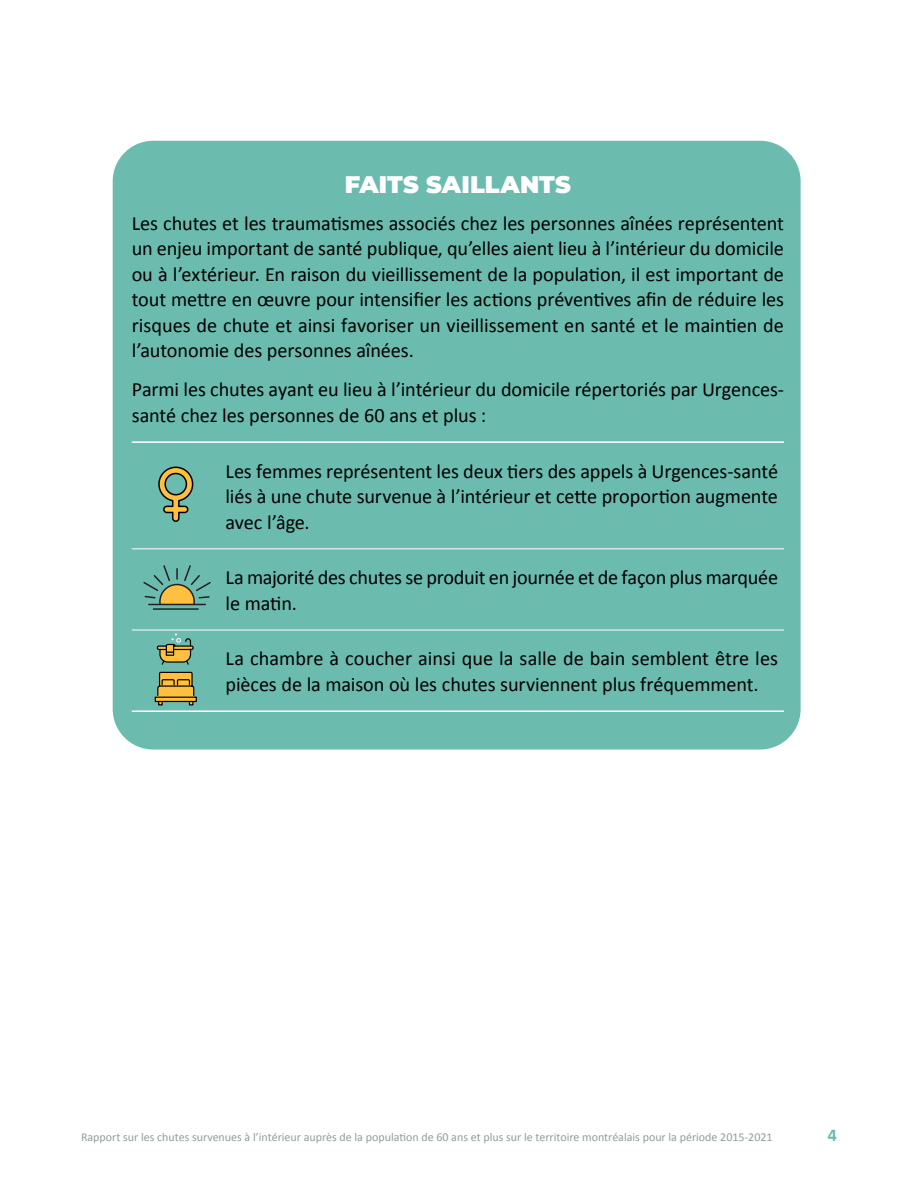
<style>
.page{position:relative;width:918px;height:1188px;background:#fff}
.page>*{position:absolute;margin:0;border:0;box-sizing:border-box;transform-origin:0 0}
.Heading_1{font:900 24px "Montserrat";letter-spacing:.01em;color:#fff}
.List_Paragraph{font:20.25px/25.5px "Calibri";letter-spacing:-.005em;color:#000}
.t1{font:700 18px "Calibri";color:#6bbbae}
.t2{font:12px "Calibri";color:#919d9d}
</style>
<div class="page">
<div style="left:113px;top:141px;width:688px;height:609px;background:#6bbbae;border-radius:40px"></div>
<hr style="left:132px;top:441px;width:652px;height:2px;background:#fff">
<hr style="left:132px;top:710px;width:652px;height:2px;background:#fff">
<hr style="left:132px;top:548px;width:652px;height:1px;background:#fff">
<hr style="left:132px;top:630px;width:652px;height:1px;background:#fff">
<svg style="left:143px;top:565px;width:68px;height:40px"></svg>
<hr style="left:153px;top:608px;width:46px;height:2px;background:#000">
<svg style="left:154px;top:633px;width:43px;height:73px"></svg>
<svg style="left:158px;top:466px;width:36px;height:56px"></svg>
<p class="Heading_1" style="left:345px;top:167px;width:228px">FAITS SAILLANTS</p>
<p class="List_Paragraph" style="left:132px;top:210px;width:654px;text-align:justify">Les chutes et les traumatismes associés chez les personnes aînées représentent un enjeu important de santé publique, qu’elles aient lieu à l’intérieur du domicile ou à l’extérieur. En raison du vieillissement de la population, il est important de tout mettre en œuvre pour intensifier les actions préventives afin de réduire les risques de chute et ainsi favoriser un vieillissement en santé et le maintien de l’autonomie des personnes aînées.</p>
<p class="List_Paragraph" style="left:132px;top:376px;width:654px">Parmi les chutes ayant eu lieu à l’intérieur du domicile répertoriés par Urgences&shy;santé chez les personnes de 60 ans et plus :</p>
<p class="List_Paragraph" style="left:226px;top:458px;width:554px;text-align:justify">Les femmes représentent les deux tiers des appels à Urgences-santé liés à une chute survenue à l’intérieur et cette proportion augmente avec l’âge.</p>
<p class="List_Paragraph" style="left:226px;top:564px;width:554px">La majorité des chutes se produit en journée et de façon plus marquée le matin.</p>
<p class="List_Paragraph" style="left:226px;top:645px;width:554px">La chambre à coucher ainsi que la salle de bain semblent être les pièces de la maison où les chutes surviennent plus fréquemment.</p>
<p class="t2" style="left:81px;top:1129px;width:693px">Rapport sur les chutes survenues à l’intérieur auprès de la population de 60 ans et plus sur le territoire montréalais pour la période 2015-2021</p>
<p class="t1" style="left:828px;top:1122px;width:11px">4</p>
</div>
